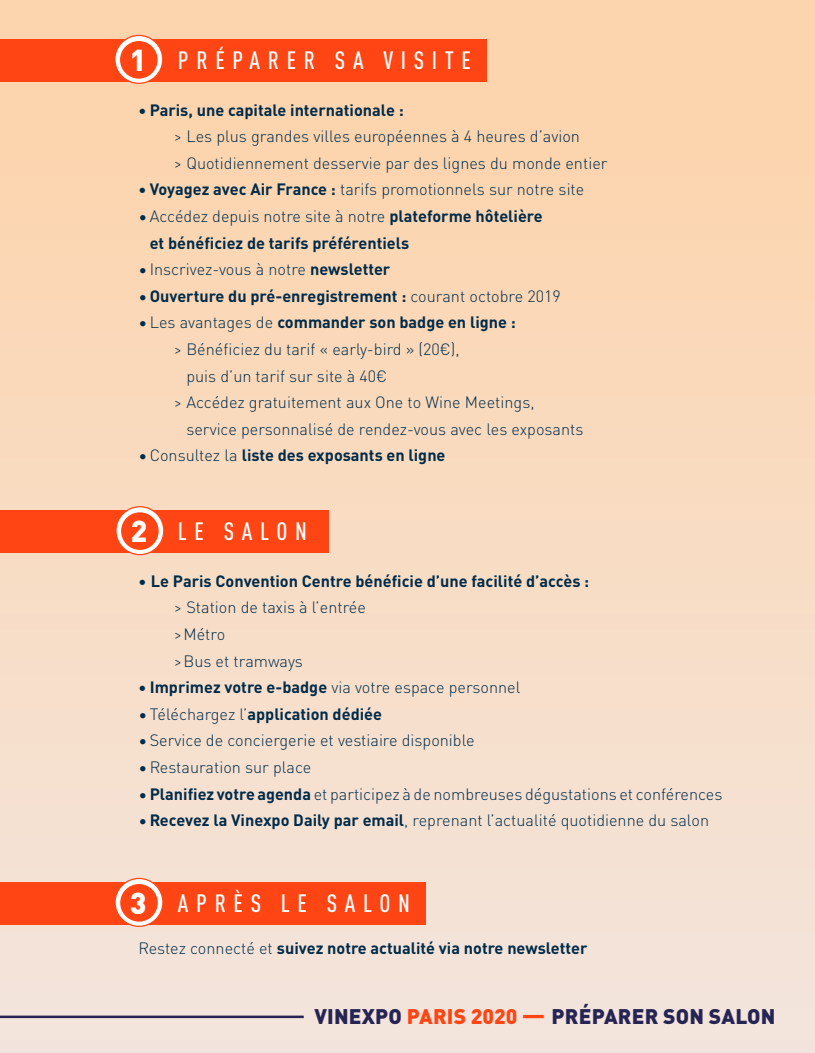
<style>
.page{position:relative;width:815px;height:1053px;background:#fff}
.page>*{position:absolute;margin:0;border:0;box-sizing:border-box;transform-origin:0 0}
.t1{font:900 29.88px "DINOT";color:#fff}
.t2{font:500 condensed 24.75px "DINOT";letter-spacing:.31em;color:#fff}
.t3{font:900 20.88px "DINOT";letter-spacing:.01em;color:#252453}
.t4{font:300 16.25px/26.6px "DINOT";color:#002b49}
.t5{font:700 16.25px/26.6px "DINOT";color:#002b49}
.s1{font-weight:700}
.s2{font-weight:300}
.s3{color:#ff4513}
</style>
<div class="page">
<div style="left:0;top:0;width:815px;height:1052px;background:linear-gradient(to bottom,#fdd3a9,#f3e4dc)"></div>
<div style="left:0;top:39px;width:487px;height:42px;background:#ff4513"></div>
<div style="left:0;top:510px;width:328px;height:42px;background:#ff4513"></div>
<div style="left:0;top:882px;width:426px;height:42px;background:#ff4513"></div>
<svg style="left:115px;top:35px;width:48px;height:48px"></svg>
<div style="left:114px;top:35px;width:49px;height:49px;border:1px solid #ff4513;border-radius:50%"></div>
<svg style="left:116px;top:506px;width:48px;height:48px"></svg>
<div style="left:115px;top:506px;width:49px;height:49px;border:1px solid #ff4513;border-radius:50%"></div>
<svg style="left:115px;top:878px;width:48px;height:48px"></svg>
<div style="left:114px;top:877px;width:50px;height:49px;border:1px solid #ff4513;border-radius:50%"></div>
<div style="left:120px;top:41px;width:38px;height:38px;background:#ff4513;border-radius:50%"></div>
<div style="left:121px;top:512px;width:38px;height:38px;background:#ff4513;border-radius:50%"></div>
<div style="left:120px;top:884px;width:38px;height:37px;background:#ff4513;border-radius:50%"></div>
<hr style="left:0;top:1015px;width:304px;height:2px;background:#252453">
<h1 class="t1" style="left:130px;top:36px;width:18px">1</h1>
<h2 class="t2" style="left:178px;top:42px;width:295px">PRÉPARER SA VISITE</h2>
<p class="t5" style="left:138px;top:95px;width:267px">• Paris, une capitale internationale :</p>
<p class="t4" style="left:174px;top:122px;width:435px">&gt; Les plus grandes villes européennes à 4 heures d’avion<br>&gt; Quotidiennement desservie par des lignes du monde entier</p>
<p class="t4" style="left:138px;top:175px;width:447px"><span class="s1">• Voyagez avec Air France :</span> tarifs promotionnels sur notre site</p>
<p class="t5" style="left:150px;top:201px;width:395px;text-indent:-11px"><span class="s2">•Accédez depuis notre site à notre</span> plateforme hôtelière et bénéficiez de tarifs préférentiels</p>
<p class="t4" style="left:138px;top:255px;width:253px">• Inscrivez-vous à notre <span class="s1">newsletter</span></p>
<p class="t5" style="left:138px;top:281px;width:424px"><span class="s2">•</span>Ouverture du pré-enregistrement : <span class="s2">courant octobre 2019</span></p>
<p class="t5" style="left:138px;top:308px;width:379px"><span class="s2">• Les avantages de</span> commander son badge en ligne :</p>
<p class="t4" style="left:174px;top:334px;width:287px">&gt; Bénéficiez du tarif « early-bird » (20€),</p>
<p class="t4" style="left:186px;top:361px;width:202px">puis d’un tarif sur site à 40€</p>
<p class="t4" style="left:174px;top:387px;width:362px">&gt; Accédez gratuitement aux One to Wine Meetings,</p>
<p class="t4" style="left:186px;top:414px;width:399px">service personnalisé de rendez-vous avec les exposants</p>
<p class="t5" style="left:138px;top:440px;width:309px"><span class="s2">•Consultez la</span> liste des exposants en ligne</p>
<h1 class="t1" style="left:131px;top:507px;width:18px">2</h1>
<h2 class="t2" style="left:178px;top:513px;width:130px">LE SALON</h2>
<p class="t5" style="left:138px;top:566px;width:452px">• Le Paris Convention Centre bénéficie d’une facilité d’accès :</p>
<p class="t4" style="left:174px;top:592px;width:193px">&gt; Station de taxis à l’entrée &gt;Métro<br>&gt;Bus et tramways</p>
<p class="t4" style="left:138px;top:672px;width:383px"><span class="s1">• Imprimez votre e-badge</span> via votre espace personnel</p>
<p class="t5" style="left:138px;top:699px;width:245px"><span class="s2">• Téléchargez l’</span>application dédiée</p>
<p class="t4" style="left:138px;top:725px;width:338px">•Service de conciergerie et vestiaire disponible</p>
<p class="t4" style="left:138px;top:752px;width:174px">•Restauration sur place</p>
<p class="t4" style="left:138px;top:779px;width:585px">•<span class="s1">Planifiez votre agenda</span> et participez à de nombreuses dégustations et conférences</p>
<p class="t4" style="left:138px;top:805px;width:572px">•<span class="s1">Recevez la Vinexpo Daily par email</span>, reprenant l’actualité quotidienne du salon</p>
<h1 class="t1" style="left:130px;top:878px;width:18px">3</h1>
<h2 class="t2" style="left:178px;top:885px;width:233px">APRÈS LE SALON</h2>
<p class="t5" style="left:138px;top:933px;width:450px"><span class="s2">Restez connecté et</span> suivez notre actualité via notre newsletter</p>
<p class="t3" style="left:314px;top:999px;width:462px">VINEXPO <span class="s3">PARIS 2020 —</span> PRÉPARER SON SALON</p>
</div>
